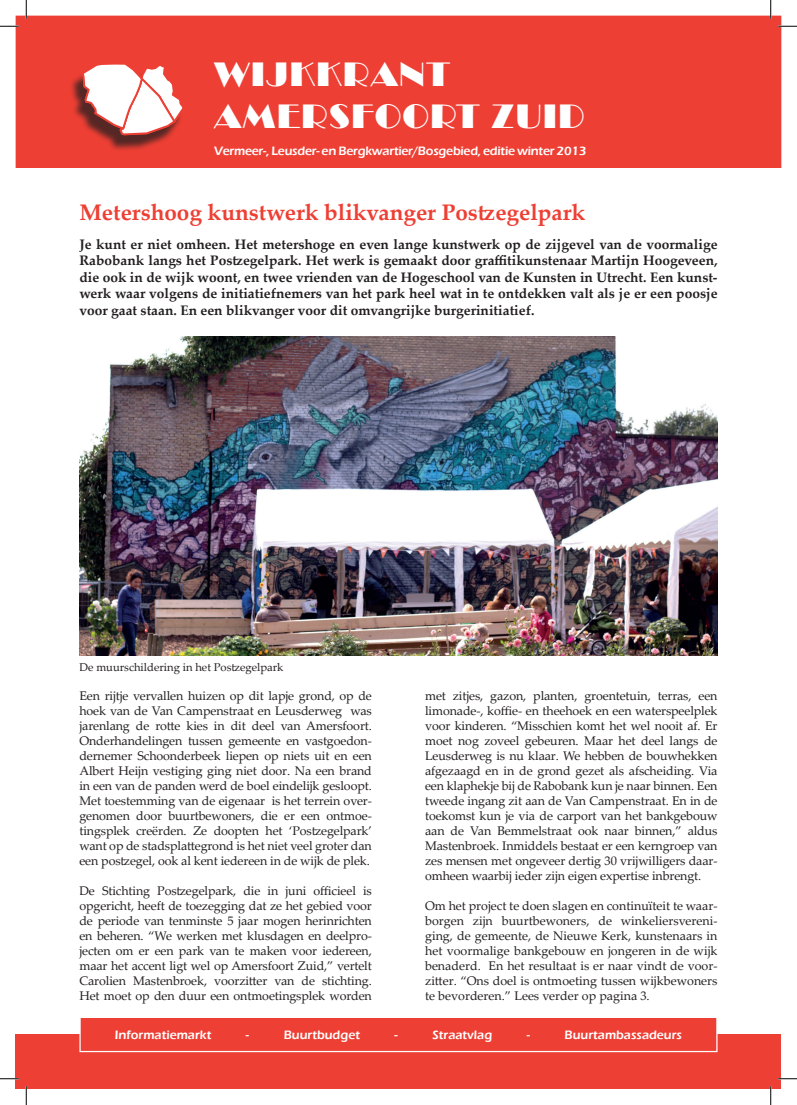
<style>
.page{position:relative;width:797px;height:1105px;background:#fff}
.page>*{position:absolute;margin:0;border:0;box-sizing:border-box;transform-origin:0 0}
.t1{font:35px/42px "Broadway";letter-spacing:.03em;color:#fff}
.t2{font:700 22.5px "Palatino Linotype";color:#ee3f34}
.t3{font:700 13.75px/16.5px "Palatino Linotype";color:#231f20;text-align:justify}
.t4{font:12.5px/15px "Palatino Linotype";letter-spacing:-.01em;color:#231f20;text-align:justify}
.t5{font:600 12.5px "Eras ITC";letter-spacing:-.02em;color:#fff}
.t6{font:600 12.5px "Eras ITC";color:#fff}
.t7{font:11.25px "Palatino Linotype";color:#231f20}
</style>
<div class="page">
<div style="left:16px;top:16px;width:764px;height:151px;background:#ee3f34"></div>
<div style="left:16px;top:16px;width:765px;height:152px;border:1px solid #ee3f34"></div>
<div style="left:16px;top:1034px;width:765px;height:55px;background:#ee3f34"></div>
<div style="left:79px;top:1017px;width:638px;height:35px;background:#ee3f34;border:1px solid #fff"></div>
<div style="left:69px;top:67px;width:114px;height:85px;background:#231f20;opacity:.75"></div>
<svg style="left:82px;top:64px;width:101px;height:71px"></svg>
<img style="left:79px;top:336px;width:638px;height:319px">
<svg style="left:0;top:25px;width:19px;height:2px"></svg>
<svg style="left:778px;top:25px;width:19px;height:2px"></svg>
<svg style="left:0;top:1078px;width:19px;height:1px"></svg>
<svg style="left:778px;top:1078px;width:19px;height:1px"></svg>
<svg style="left:25px;top:0;width:2px;height:19px"></svg>
<svg style="left:25px;top:1086px;width:2px;height:19px"></svg>
<svg style="left:770px;top:0;width:1px;height:19px"></svg>
<svg style="left:770px;top:1086px;width:1px;height:19px"></svg>
<h1 class="t1" style="left:214px;top:54px;width:372px">WIJKKRANT<br>AMERSFOORT ZUID</h1>
<p class="t5" style="left:214px;top:144px;width:374px">Vermeer-, Leusder- en Bergkwartier/Bosgebied, editie winter 2013</p>
<h2 class="t2" style="left:79px;top:196px;width:507px">Metershoog kunstwerk blikvanger Postzegelpark</h2>
<p class="t3" style="left:79px;top:235px;width:639px">Je kunt er niet omheen. Het metershoge en even lange kunstwerk op de zijgevel van de voormalige Rabobank langs het Postzegelpark. Het werk is gemaakt door graffitikunstenaar Martijn Hoogeveen, die ook in de wijk woont, en twee vrienden van de Hogeschool van de Kunsten in Utrecht. Een kunst&shy;werk waar volgens de initiatiefnemers van het park heel wat in te ontdekken valt als je er een poosje voor gaat staan. En een blikvanger voor dit omvangrijke burgerinitiatief.</p>
<p class="t7" style="left:79px;top:659px;width:206px">De muurschildering in het Postzegelpark</p>
<p class="t4" style="left:79px;top:688px;width:294px">Een rijtje vervallen huizen op dit lapje grond, op de hoek van de Van Campenstraat en Leusderweg was jarenlang de rotte kies in dit deel van Amersfoort.<br>Onderhandelingen tussen gemeente en vastgoedon&shy;dernemer Schoonderbeek liepen op niets uit en een Albert Heijn vestiging ging niet door. Na een brand in een van de panden werd de boel eindelijk gesloopt.<br>Met toestemming van de eigenaar is het terrein over&shy;genomen door buurtbewoners, die er een ontmoe&shy;tingsplek creërden. Ze doopten het ‘Postzegelpark’ want op de stadsplattegrond is het niet veel groter dan een postzegel, ook al kent iedereen in de wijk de plek.</p>
<p class="t4" style="left:79px;top:883px;width:294px">De Stichting Postzegelpark, die in juni officieel is opgericht, heeft de toezegging dat ze het gebied voor de periode van tenminste 5 jaar mogen herinrichten en beheren. “We werken met klusdagen en deelpro&shy;jecten om er een park van te maken voor iedereen, maar het accent ligt wel op Amersfoort Zuid,” vertelt Carolien Mastenbroek, voorzitter van de stichting.<br>Het moet op den duur een ontmoetingsplek worden</p>
<p class="t4" style="left:425px;top:688px;width:294px">met zitjes, gazon, planten, groentetuin, terras, een limonade-, koffie- en theehoek en een waterspeelplek voor kinderen. “Misschien komt het wel nooit af. Er moet nog zoveel gebeuren. Maar het deel langs de Leusderweg is nu klaar. We hebben de bouwhekken afgezaagd en in de grond gezet als afscheiding. Via een klaphekje bij de Rabobank kun je naar binnen. Een tweede ingang zit aan de Van Campenstraat. En in de toekomst kun je via de carport van het bankgebouw aan de Van Bemmelstraat ook naar binnen,” aldus Mastenbroek. Inmiddels bestaat er een kerngroep van zes mensen met ongeveer dertig 30 vrijwilligers daar&shy;omheen waarbij ieder zijn eigen expertise inbrengt.</p>
<p class="t4" style="left:425px;top:898px;width:294px">Om het project te doen slagen en continuïteit te waar&shy;borgen zijn buurtbewoners, de winkeliersvereni&shy;ging, de gemeente, de Nieuwe Kerk, kunstenaars in het voormalige bankgebouw en jongeren in de wijk benaderd. En het resultaat is er naar vindt de voor&shy;zitter. “Ons doel is ontmoeting tussen wijkbewoners te bevorderen.” Lees verder op pagina 3.</p>
<p class="t6" style="left:115px;top:1027px;width:98px">Informatiemarkt</p>
<p class="t6" style="left:246px;top:1027px;width:5px">-</p>
<p class="t6" style="left:284px;top:1027px;width:78px">Buurtbudget</p>
<p class="t6" style="left:394px;top:1027px;width:5px">-</p>
<p class="t6" style="left:432px;top:1027px;width:61px">Straatvlag</p>
<p class="t6" style="left:527px;top:1027px;width:5px">-</p>
<p class="t6" style="left:564px;top:1027px;width:119px">Buurtambassadeurs</p>
</div>
